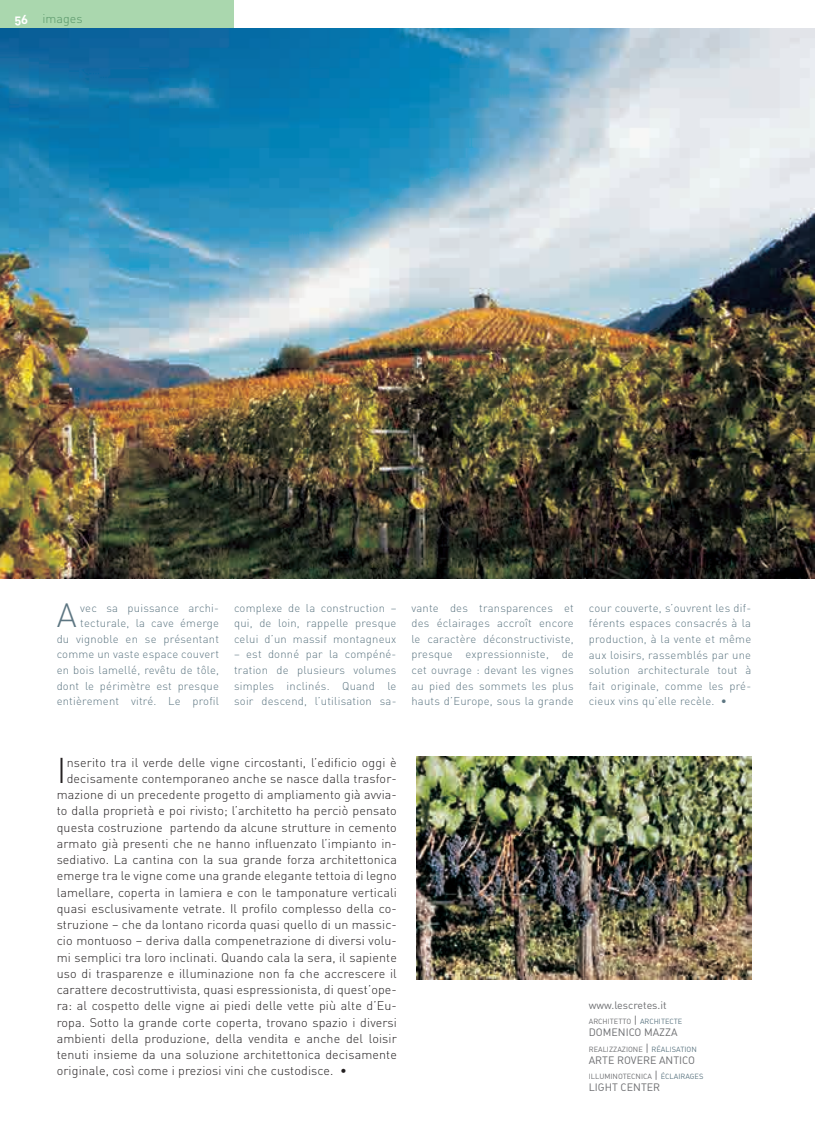
<style>
.page{position:relative;width:815px;height:1134px;background:#fff}
.page>*{position:absolute;margin:0;border:0;box-sizing:border-box;transform-origin:0 0}
.t1{font:35.38px "DIN Light Alternate";color:#231f20}
.t2{font:33.25px "DIN Light Alternate";color:#5d7682}
.t3{font:12.5px "DIN Light Alternate";letter-spacing:.01em;color:#231f20}
.t4{font:12.5px "DIN Light Alternate";color:#579568}
.t5{font:11.25px/15.6px "DIN Light Alternate";letter-spacing:.02em;color:#5d7682;text-align:justify}
.t6{font:10.62px "DIN Regular Alternate";color:#6c6d70}
.t7{font:7.38px "DIN Regular Alternate";color:#6c6d70}
.s1{font-family:"DIN Bold Alternate";color:#fff}
.s2{font-size:10.62px}
.s3{color:#5d7682}
</style>
<div class="page">
<div style="left:0;top:0;width:234px;height:28px;background:#aad7ae"></div>
<img style="left:0;top:28px;width:815px;height:551px">
<img style="left:417px;top:756px;width:334px;height:223px">
<p class="t4" style="left:14px;top:11px;width:70px"><span class="s1">56</span> images</p>
<p class="t5" style="left:57px;top:599px;width:164px;text-align:right">vec sa puissance archi&shy;tecturale, la cave émerge<br>du vignoble en se présentant comme un vaste espace couvert en bois lamellé, revêtu de tôle, dont le périmètre est presque entièrement vitré. Le profil</p>
<p class="t5" style="left:234px;top:599px;width:164px">complexe de la construction – qui, de loin, rappelle presque celui d’un massif montagneux</p>
<h2 class="t2" style="left:57px;top:593px;width:21px">A</h2>
<p class="t5" style="left:234px;top:646px;width:164px">– est donné par la compéné&shy;tration de plusieurs volumes simples inclinés. Quand le soir descend, l’utilisation sa-</p>
<p class="t5" style="left:411px;top:599px;width:164px">vante des transparences et des éclairages accroît encore le caractère déconstructiviste, presque expressionniste, de cet ouvrage : devant les vignes au pied des sommets les plus hauts d’Europe, sous la grande</p>
<p class="t5" style="left:589px;top:599px;width:164px">cour couverte, s’ouvrent les dif&shy;férents espaces consacrés à la production, à la vente et même aux loisirs, rassemblés par une solution architecturale tout à fait originale, comme les pré&shy;cieux vins qu’elle recèle. •</p>
<h1 class="t1" style="left:57px;top:746px;width:11px">I</h1>
<p class="t3" style="left:67px;top:754px;width:332px">nserito tra il verde delle vigne circostanti, l’edificio oggi è</p>
<p class="t3" style="left:67px;top:770px;width:332px">decisamente contemporaneo anche se nasce dalla trasfor-</p>
<p class="t3" style="left:57px;top:786px;width:342px">mazione di un precedente progetto di ampliamento già avvia-</p>
<p class="t3" style="left:57px;top:802px;width:342px">to dalla proprietà e poi rivisto; l’architetto ha perciò pensato</p>
<p class="t3" style="left:57px;top:819px;width:342px">questa costruzione partendo da alcune strutture in cemento</p>
<p class="t3" style="left:57px;top:835px;width:342px">armato già presenti che ne hanno influenzato l’impianto in-</p>
<p class="t3" style="left:57px;top:851px;width:342px">sediativo. La cantina con la sua grande forza architettonica</p>
<p class="t3" style="left:57px;top:867px;width:342px">emerge tra le vigne come una grande elegante tettoia di legno</p>
<p class="t3" style="left:57px;top:884px;width:342px">lamellare, coperta in lamiera e con le tamponature verticali</p>
<p class="t3" style="left:57px;top:900px;width:342px">quasi esclusivamente vetrate. Il profilo complesso della co-</p>
<p class="t3" style="left:57px;top:916px;width:342px">struzione – che da lontano ricorda quasi quello di un massic-</p>
<p class="t3" style="left:57px;top:932px;width:342px">cio montuoso – deriva dalla compenetrazione di diversi volu-</p>
<p class="t3" style="left:57px;top:949px;width:342px">mi semplici tra loro inclinati. Quando cala la sera, il sapiente</p>
<p class="t3" style="left:57px;top:965px;width:342px">uso di trasparenze e illuminazione non fa che accrescere il</p>
<p class="t3" style="left:57px;top:981px;width:342px">carattere decostruttivista, quasi espressionista, di quest’ope-</p>
<p class="t3" style="left:57px;top:997px;width:342px">ra: al cospetto delle vigne ai piedi delle vette più alte d’Eu-</p>
<p class="t3" style="left:57px;top:1014px;width:342px">ropa. Sotto la grande corte coperta, trovano spazio i diversi</p>
<p class="t3" style="left:57px;top:1030px;width:342px">ambienti della produzione, della vendita e anche del loisir</p>
<p class="t3" style="left:57px;top:1046px;width:342px">tenuti insieme da una soluzione architettonica decisamente</p>
<p class="t3" style="left:57px;top:1062px;width:292px">originale, così come i preziosi vini che custodisce. •</p>
<p class="t6" style="left:589px;top:998px;width:79px">www.lescretes.it</p>
<p class="t7" style="left:589px;top:1017px;width:95px">ARCHITETTO <span class="s2">|</span> <span class="s3">ARCHITECTE</span></p>
<p class="t6" style="left:589px;top:1025px;width:90px">DOMENICO MAZZA</p>
<p class="t7" style="left:589px;top:1044px;width:109px">REALIZZAZIONE <span class="s2">|</span> <span class="s3">RÉALISATION</span></p>
<p class="t6" style="left:589px;top:1053px;width:108px">ARTE ROVERE ANTICO</p>
<p class="t7" style="left:589px;top:1071px;width:116px">ILLUMINOTECNICA <span class="s2">|</span> <span class="s3">ÉCLAIRAGES</span></p>
<p class="t6" style="left:589px;top:1080px;width:73px">LIGHT CENTER</p>
</div>
